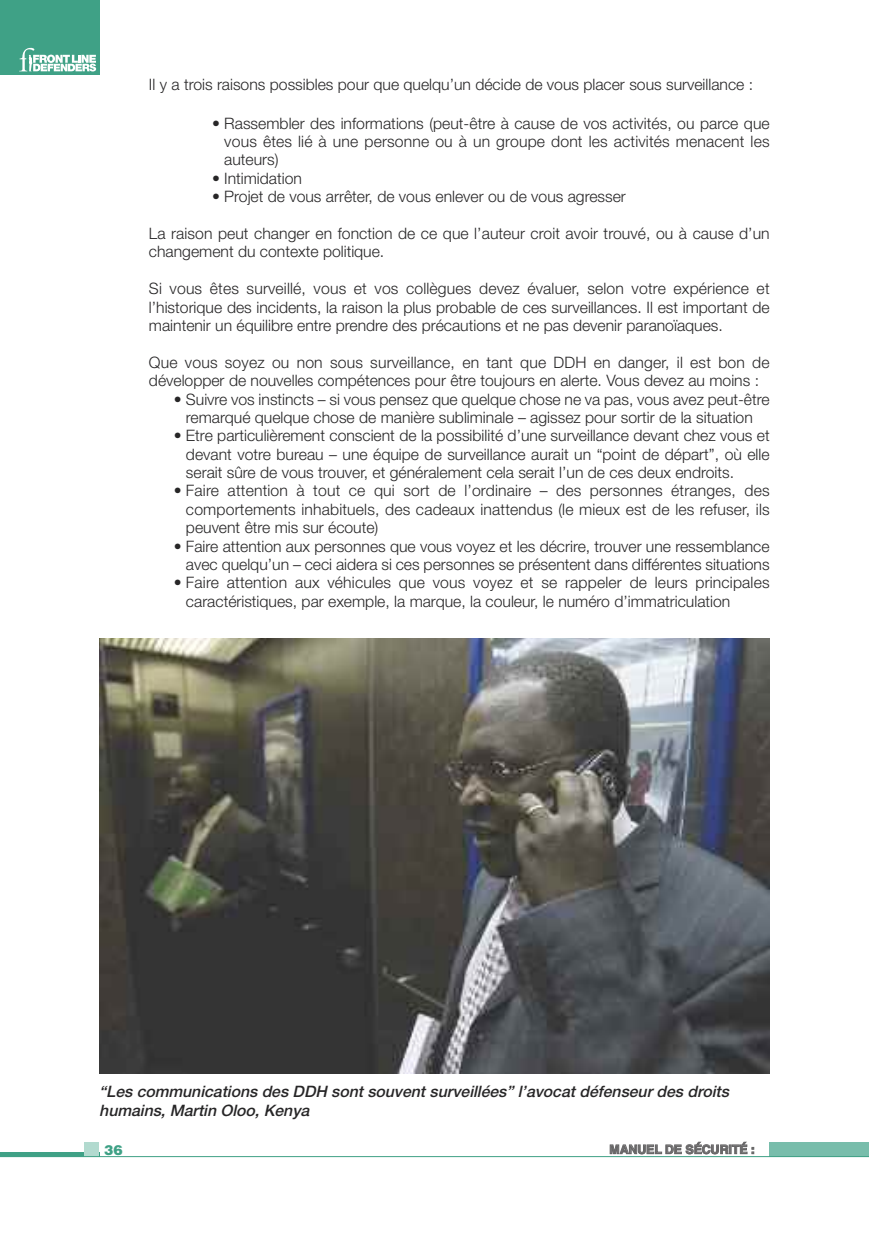
<style>
.page{position:relative;width:869px;height:1241px;background:#fff}
.page>*{position:absolute;margin:0;border:0;box-sizing:border-box;transform-origin:0 0}
.t1{font:300 15.75px/18.4px "Helvetica Neue";color:#272627;text-align:justify}
.t2{font:italic 500 15.75px/18.4px "Helvetica Neue";color:#272627}
.t3{font:900 14px "Helvetica";color:#3fa186}
.t4{font:700 12.25px "Helvetica";letter-spacing:-.01em;color:#686768}
</style>
<div class="page">
<div style="left:0;top:1151px;width:99px;height:5px;background:#3fa186"></div>
<div style="left:84px;top:1141px;width:15px;height:15px;background:#b2dacf"></div>
<div style="left:0;top:0;width:99px;height:74px;background:#3fa186"></div>
<svg style="left:19px;top:48px;width:77px;height:23px"></svg>
<div style="left:769px;top:1141px;width:99px;height:15px;background:#78bdab"></div>
<hr style="left:0;top:1155px;width:868px;height:1px;background:#3fa186">
<img style="left:99px;top:638px;width:670px;height:434px">
<p class="t1" style="left:149px;top:75px;width:605px">Il y a trois raisons possibles pour que quelqu’un décide de vous placer sous surveillance :</p>
<p class="t1" style="left:224px;top:114px;width:546px;text-indent:-12px">• Rassembler des informations (peut-être à cause de vos activités, ou parce que vous êtes lié à une personne ou à un groupe dont les activités menacent les auteurs)</p>
<p class="t1" style="left:212px;top:169px;width:91px">• Intimidation</p>
<p class="t1" style="left:212px;top:187px;width:415px">• Projet de vous arrêter, de vous enlever ou de vous agresser</p>
<p class="t1" style="left:149px;top:224px;width:622px">La raison peut changer en fonction de ce que l’auteur croit avoir trouvé, ou à cause d’un changement du contexte politique.</p>
<p class="t1" style="left:149px;top:279px;width:622px">Si vous êtes surveillé, vous et vos collègues devez évaluer, selon votre expérience et l’historique des incidents, la raison la plus probable de ces surveillances. Il est important de maintenir un équilibre entre prendre des précautions et ne pas devenir paranoïaques.</p>
<p class="t1" style="left:149px;top:352px;width:622px">Que vous soyez ou non sous surveillance, en tant que DDH en danger, il est bon de développer de nouvelles compétences pour être toujours en alerte. Vous devez au moins :</p>
<p class="t1" style="left:174px;top:389px;width:597px;text-align:center">• Suivre vos instincts – si vous pensez que quelque chose ne va pas, vous avez peut-être remarqué quelque chose de manière subliminale – agissez pour sortir de la situation</p>
<p class="t1" style="left:186px;top:426px;width:585px;text-indent:-12px">• Etre particulièrement conscient de la possibilité d’une surveillance devant chez vous et devant votre bureau – une équipe de surveillance aurait un “point de départ”, où elle serait sûre de vous trouver, et généralement cela serait l’un de ces deux endroits.</p>
<p class="t1" style="left:186px;top:481px;width:585px;text-indent:-12px">• Faire attention à tout ce qui sort de l’ordinaire – des personnes étranges, des comportements inhabituels, des cadeaux inattendus (le mieux est de les refuser, ils peuvent être mis sur écoute)</p>
<p class="t1" style="left:174px;top:536px;width:597px;text-align:right">• Faire attention aux personnes que vous voyez et les décrire, trouver une ressemblance avec quelqu’un – ceci aidera si ces personnes se présentent dans différentes situations</p>
<p class="t1" style="left:186px;top:573px;width:585px;text-indent:-12px">• Faire attention aux véhicules que vous voyez et se rappeler de leurs principales caractéristiques, par exemple, la marque, la couleur, le numéro d’immatriculation</p>
<p class="t2" style="left:99px;top:1081px;width:635px">“Les communications des DDH sont souvent surveillées” l’avocat défenseur des droits humains, Martin Oloo, Kenya</p>
<p class="t3" style="left:104px;top:1141px;width:20px">36</p>
<p class="t4" style="left:609px;top:1144px;width:147px">MANUEL DE SÉCURITÉ :</p>
</div>
